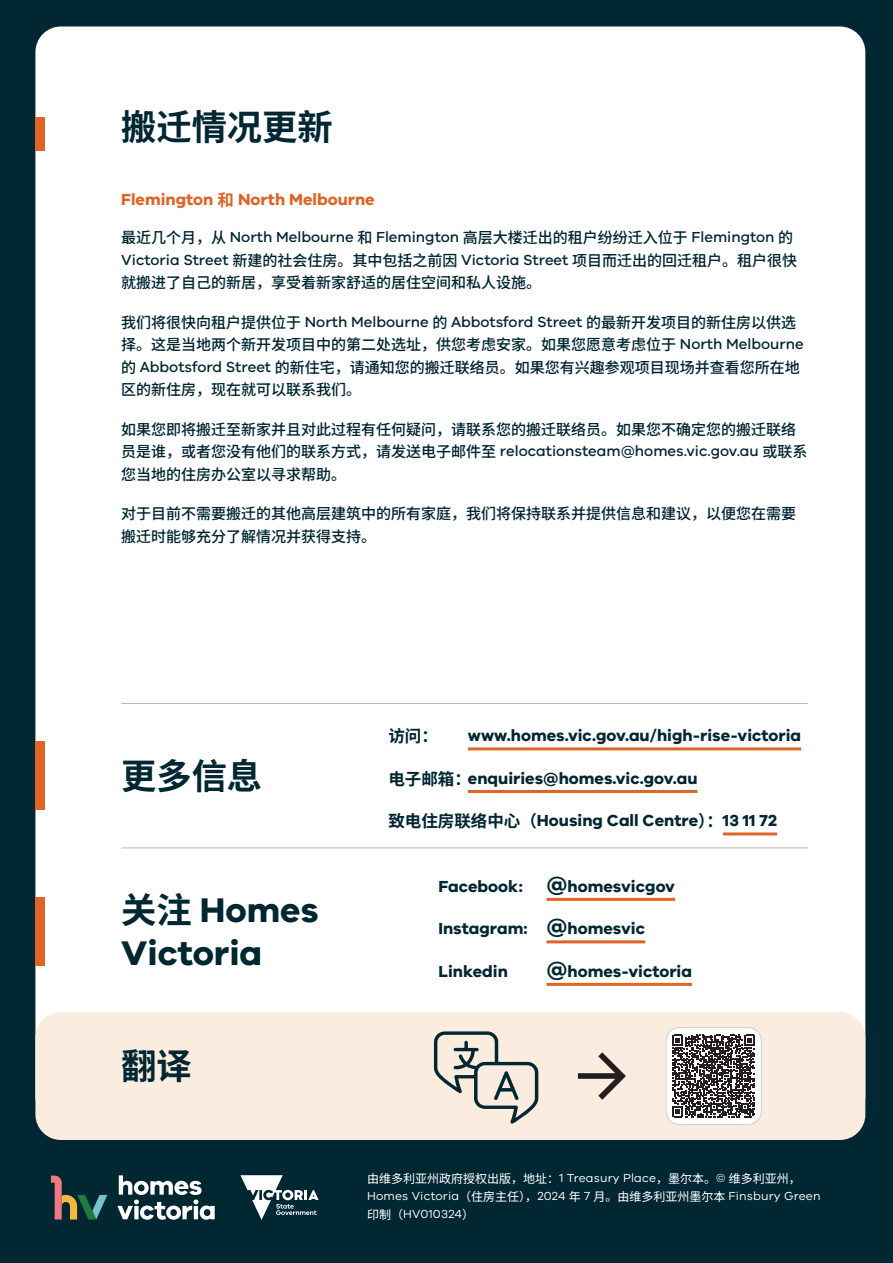
<style>
.page{position:relative;width:893px;height:1263px;background:#012733}
.page>*{position:absolute;margin:0;border:0;box-sizing:border-box;transform-origin:0 0}
.t1{font:700 35.25px/43.5px "VIC";color:#012733}
.t2{font:700 35.25px "Noto Sans SC";color:#012733}
.t3{font:700 16.5px "VIC";color:#012733}
.t4{font:700 16.5px "VIC";color:#de6526}
.t5{font:700 16.5px "Noto Sans SC";color:#012733}
.t6{font:500 15px/22.8px "Noto Sans SC";color:#012733}
.T_Cs{font:12px/17.7px "VIC";letter-spacing:.015em;color:#fff}
.s1{font-family:"Noto Sans SC"}
.s2{font-family:"VIC"}
.s3{font-size:22.5px}
</style>
<div class="page">
<div style="left:35px;top:26px;width:830px;height:1095px;background:#fff;border-radius:26px"></div>
<svg style="left:117px;top:1175px;width:98px;height:45px"></svg>
<svg style="left:240px;top:1175px;width:79px;height:45px"></svg>
<svg style="left:51px;top:1175px;width:56px;height:44px"></svg>
<div style="left:35px;top:1012px;width:830px;height:128px;background:#fbece0;border-radius:26px"></div>
<svg style="left:434px;top:1031px;width:104px;height:93px"></svg>
<div style="left:666px;top:1027px;width:95px;height:97px;background:#fff;border-radius:13px"></div>
<svg style="left:672px;top:1035px;width:83px;height:82px"></svg>
<div style="left:665px;top:1027px;width:97px;height:98px;border:1px solid #d1d3d4;border-radius:13px"></div>
<svg style="left:578px;top:1052px;width:48px;height:48px"></svg>
<div style="left:35px;top:117px;width:10px;height:34px;background:#de6526"></div>
<hr style="left:121px;top:703px;width:687px;height:1px;background:#b8babf">
<hr style="left:121px;top:848px;width:687px;height:1px;background:#b8babf">
<div style="left:35px;top:898px;width:10px;height:68px;background:#de6526"></div>
<hr style="left:546px;top:898px;width:129px;height:3px;background:#de6526">
<hr style="left:546px;top:940px;width:99px;height:3px;background:#de6526">
<hr style="left:546px;top:983px;width:146px;height:3px;background:#de6526">
<div style="left:35px;top:741px;width:10px;height:68px;background:#de6526"></div>
<hr style="left:468px;top:747px;width:333px;height:3px;background:#de6526">
<hr style="left:468px;top:790px;width:229px;height:3px;background:#de6526">
<hr style="left:723px;top:832px;width:54px;height:3px;background:#de6526">
<p class="t2" style="left:121px;top:107px;width:213px">搬迁情况更新</p>
<p class="t4" style="left:121px;top:190px;width:255px">Flemington <span class="s1">和</span> North Melbourne</p>
<p class="t6" style="left:121px;top:226px;width:678px">最近几个月，从 <span class="s2">North Melbourne</span> 和 <span class="s2">Flemington</span> 高层大楼迁出的租户纷纷迁入位于 <span class="s2">Flemington</span> 的<br><span class="s2">Victoria Street</span> 新建的社会住房。其中包括之前因 <span class="s2">Victoria Street</span> 项目而迁出的回迁租户。租户很快就搬进了自己的新居，享受着新家舒适的居住空间和私人设施。</p>
<p class="t6" style="left:121px;top:310px;width:684px">我们将很快向租户提供位于 <span class="s2">North Melbourne</span> 的 <span class="s2">Abbotsford Street</span> 的最新开发项目的新住房以供选择。这是当地两个新开发项目中的第二处选址，供您考虑安家。如果您愿意考虑位于 <span class="s2">North Melbourne</span>的 <span class="s2">Abbotsford Street</span> 的新住宅，请通知您的搬迁联络员。如果您有兴趣参观项目现场并查看您所在地区的新住房，现在就可以联系我们。</p>
<p class="t6" style="left:121px;top:418px;width:688px;line-height:21.8px">如果您即将搬迁至新家并且对此过程有任何疑问，请联系您的搬迁联络员。如果您不确定您的搬迁联络员是谁，或者您没有他们的联系方式，请发送电子邮件至 <span class="s2">relocationsteam@homes.vic.gov.au</span> 或联系</p>
<p class="t6" style="left:121px;top:463px;width:226px">您当地的住房办公室以寻求帮助。</p>
<p class="t6" style="left:121px;top:503px;width:677px">对于目前不需要搬迁的其他高层建筑中的所有家庭，我们将保持联系并提供信息和建议，以便您在需要搬迁时能够充分了解情况并获得支持。</p>
<p class="t2" style="left:121px;top:756px;width:142px">更多信息</p>
<p class="t1" style="left:121px;top:887px;width:199px"><span class="s1">关注</span> Homes<br>Victoria</p>
<p class="t2" style="left:121px;top:1046px;width:72px">翻译</p>
<p class="t5" style="left:388px;top:727px;width:51px">访问：</p>
<p class="t3" style="left:468px;top:726px;width:335px">www.homes.vic.gov.au/high-rise-victoria</p>
<p class="t3" style="left:388px;top:768px;width:311px"><span class="s1">电子邮箱：</span>enquiries@homes.vic.gov.au</p>
<p class="t3" style="left:388px;top:811px;width:390px"><span class="s1">致电住房联络中心（</span>Housing Call Centre<span class="s1">）：</span>13 11 72</p>
<p class="t3" style="left:438px;top:876px;width:238px">Facebook: <span class="s3">@</span>homesvicgov</p>
<p class="t3" style="left:438px;top:918px;width:208px">Instagram: <span class="s3">@</span>homesvic</p>
<p class="t3" style="left:438px;top:961px;width:71px">Linkedin</p>
<p class="t3" style="left:546px;top:961px;width:147px"><span class="s3">@</span>homes-victoria</p>
<p class="T_Cs" style="left:367px;top:1169px;width:455px"><span class="s1">由维多利亚州政府授权出版，地址：</span>1 Treasury Place<span class="s1">，墨尔本。</span>© <span class="s1">维多利亚州，<br></span>Homes Victoria<span class="s1">（住房主任），</span>2024 <span class="s1">年</span> 7 <span class="s1">月。由维多利亚州墨尔本</span> Finsbury Green<span class="s1">印制（</span>HV010324<span class="s1">）</span></p>
</div>
